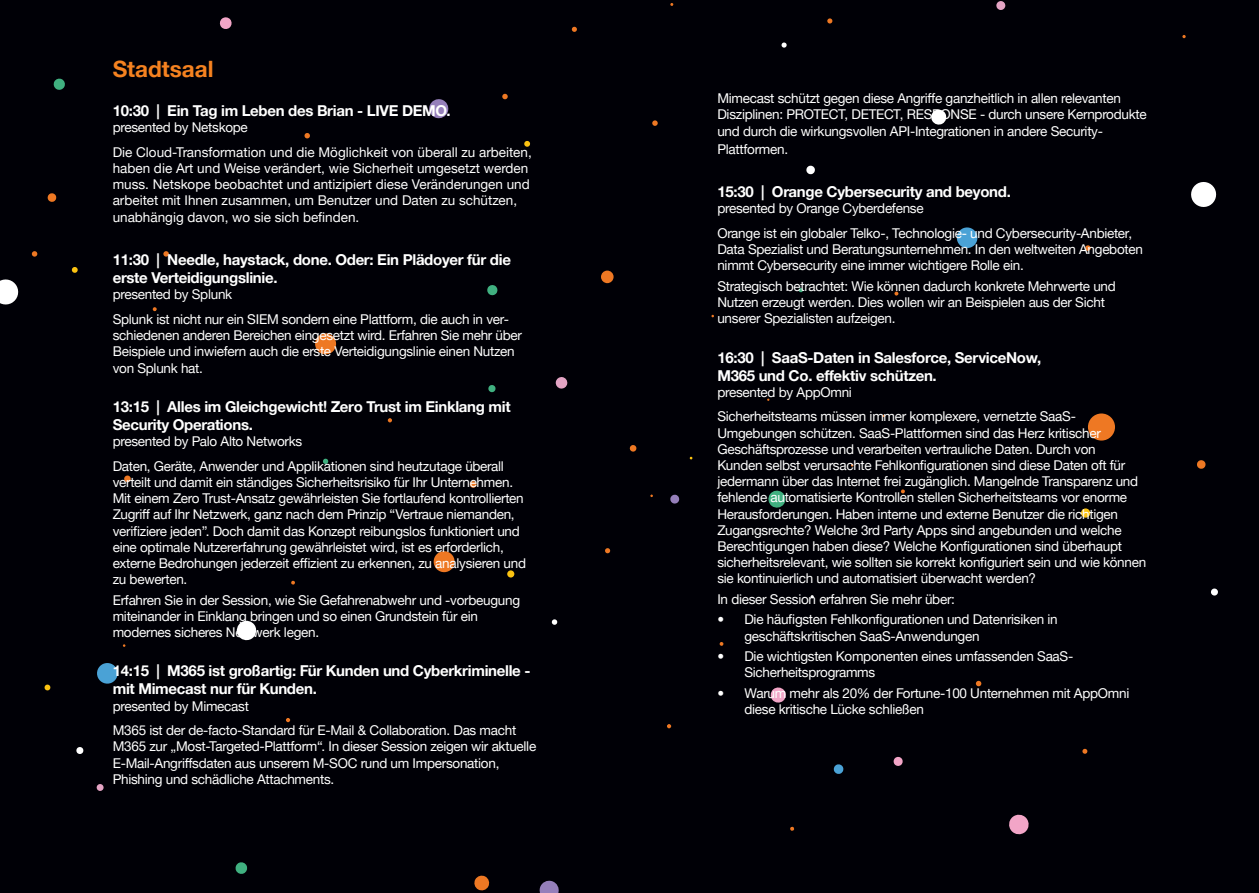
<style>
.page{position:relative;width:1259px;height:893px;background:#000006}
.page>*{position:absolute;margin:0;border:0;box-sizing:border-box;transform-origin:0 0}
.t1{font:700 22.5px "Helvetica Neue";color:#f58220}
.t2{font:700 15px/18px "Helvetica Neue";letter-spacing:-.02em;color:#fff}
.Aufzählung{font:13.5px/16.2px "Helvetica Neue";letter-spacing:-.02em;color:#fff}
.Aufzählung-2{font:13.5px/16.2px "Helvetica Neue";color:#fff}
.Presented_by{font:13.5px "Helvetica Neue";letter-spacing:-.02em;color:#fff}
</style>
<div class="page">
<svg style="left:97px;top:663px;width:21px;height:21px"></svg>
<svg style="left:32px;top:251px;width:5px;height:6px"></svg>
<svg style="left:304px;top:133px;width:6px;height:6px"></svg>
<div style="left:1081px;top:508px;width:9px;height:10px;background:#fbc211;border-radius:50%"></div>
<svg style="left:44px;top:684px;width:7px;height:7px"></svg>
<svg style="left:0;top:279px;width:19px;height:26px"></svg>
<svg style="left:53px;top:78px;width:12px;height:12px"></svg>
<svg style="left:163px;top:251px;width:6px;height:6px"></svg>
<svg style="left:71px;top:267px;width:7px;height:6px"></svg>
<svg style="left:1197px;top:460px;width:9px;height:9px"></svg>
<svg style="left:235px;top:862px;width:13px;height:12px"></svg>
<svg style="left:47px;top:193px;width:10px;height:9px"></svg>
<svg style="left:219px;top:17px;width:13px;height:12px"></svg>
<div style="left:1087px;top:413px;width:28px;height:28px;background:#ee7823;border-radius:50%"></div>
<svg style="left:76px;top:747px;width:8px;height:7px"></svg>
<svg style="left:956px;top:227px;width:22px;height:21px"></svg>
<svg style="left:1211px;top:588px;width:7px;height:8px"></svg>
<svg style="left:976px;top:681px;width:5px;height:5px"></svg>
<svg style="left:539px;top:880px;width:20px;height:13px"></svg>
<svg style="left:806px;top:165px;width:9px;height:10px"></svg>
<svg style="left:652px;top:120px;width:6px;height:6px"></svg>
<svg style="left:474px;top:875px;width:16px;height:16px"></svg>
<svg style="left:1191px;top:182px;width:26px;height:25px"></svg>
<svg style="left:429px;top:99px;width:20px;height:20px"></svg>
<svg style="left:524px;top:141px;width:6px;height:6px"></svg>
<svg style="left:502px;top:94px;width:6px;height:5px"></svg>
<svg style="left:1009px;top:814px;width:20px;height:21px"></svg>
<svg style="left:1082px;top:748px;width:5px;height:6px"></svg>
<svg style="left:781px;top:42px;width:6px;height:6px"></svg>
<svg style="left:790px;top:826px;width:4px;height:5px"></svg>
<svg style="left:931px;top:109px;width:16px;height:16px"></svg>
<div style="left:996px;top:1px;width:9px;height:9px;background:#e4a4c4;border-radius:50%"></div>
<svg style="left:827px;top:18px;width:5px;height:6px"></svg>
<svg style="left:571px;top:27px;width:6px;height:5px"></svg>
<svg style="left:1085px;top:245px;width:5px;height:6px"></svg>
<div style="left:507px;top:570px;width:7px;height:8px;background:#fbc211;border-radius:50%"></div>
<svg style="left:469px;top:481px;width:8px;height:7px"></svg>
<div style="left:433px;top:551px;width:22px;height:21px;background:#ee7823;border-radius:50%"></div>
<svg style="left:551px;top:619px;width:6px;height:6px"></svg>
<svg style="left:667px;top:724px;width:4px;height:4px"></svg>
<svg style="left:488px;top:385px;width:8px;height:8px"></svg>
<svg style="left:605px;top:548px;width:5px;height:6px"></svg>
<svg style="left:236px;top:620px;width:21px;height:21px"></svg>
<svg style="left:770px;top:687px;width:16px;height:16px"></svg>
<svg style="left:388px;top:418px;width:4px;height:4px"></svg>
<svg style="left:719px;top:642px;width:4px;height:4px"></svg>
<svg style="left:323px;top:458px;width:6px;height:6px"></svg>
<svg style="left:291px;top:580px;width:4px;height:5px"></svg>
<svg style="left:555px;top:377px;width:13px;height:12px"></svg>
<div style="left:124px;top:475px;width:7px;height:7px;background:#ee7823;border-radius:50%"></div>
<svg style="left:629px;top:445px;width:8px;height:7px"></svg>
<svg style="left:768px;top:490px;width:18px;height:18px"></svg>
<div style="left:315px;top:333px;width:21px;height:21px;background:#ee7823;border-radius:50%"></div>
<svg style="left:833px;top:764px;width:11px;height:10px"></svg>
<svg style="left:810px;top:595px;width:4px;height:4px"></svg>
<svg style="left:798px;top:288px;width:5px;height:5px"></svg>
<svg style="left:670px;top:494px;width:9px;height:10px"></svg>
<svg style="left:893px;top:756px;width:10px;height:10px"></svg>
<div style="left:96px;top:784px;width:8px;height:7px;background:#e4a4c4;border-radius:50%"></div>
<svg style="left:894px;top:291px;width:4px;height:5px"></svg>
<svg style="left:152px;top:307px;width:5px;height:4px"></svg>
<svg style="left:487px;top:285px;width:11px;height:11px"></svg>
<div style="left:601px;top:270px;width:12px;height:13px;background:#ee7823;border-radius:50%"></div>
<svg style="left:900px;top:489px;width:5px;height:5px"></svg>
<svg style="left:286px;top:718px;width:4px;height:4px"></svg>
<h1 class="t1" style="left:113px;top:55px;width:102px">Stadtsaal</h1>
<p class="t2" style="left:113px;top:101px;width:339px">10:30 | Ein Tag im Leben des Brian - LIVE DEMO.</p>
<p class="Presented_by" style="left:113px;top:119px;width:137px">presented by Netskope</p>
<p class="Aufzählung-2" style="left:113px;top:144px;width:420px">Die Cloud-Transformation und die Möglichkeit von überall zu arbeiten, haben die Art und Weise verändert, wie Sicherheit umgesetzt werden muss. Netskope beobachtet und antizipiert diese Veränderungen und arbeitet mit Ihnen zusammen, um Benutzer und Daten zu schützen, unabhängig davon, wo sie sich befinden.</p>
<p class="t2" style="left:113px;top:251px;width:400px">11:30 | Needle, haystack, done. Oder: Ein Plädoyer für die erste Verteidigungslinie.</p>
<p class="Presented_by" style="left:113px;top:286px;width:121px">presented by Splunk</p>
<p class="Aufzählung" style="left:113px;top:311px;width:411px">Splunk ist nicht nur ein SIEM sondern eine Plattform, die auch in ver&shy;schiedenen anderen Bereichen eingesetzt wird. Erfahren Sie mehr über Beispiele und inwiefern auch die erste Verteidigungslinie einen Nutzen von Splunk hat.</p>
<p class="t2" style="left:113px;top:397px;width:399px">13:15 | Alles im Gleichgewicht! Zero Trust im Einklang mit<br>Security Operations.</p>
<p class="Aufzählung" style="left:113px;top:433px;width:191px">presented by Palo Alto Networks</p>
<p class="Aufzählung" style="left:113px;top:458px;width:415px">Daten, Geräte, Anwender und Applikationen sind heutzutage überall verteilt und damit ein ständiges Sicherheitsrisiko für Ihr Unternehmen.<br>Mit einem Zero Trust-Ansatz gewährleisten Sie fortlaufend kontrollierten Zugriff auf Ihr Netzwerk, ganz nach dem Prinzip “Vertraue niemanden, verifiziere jeden”. Doch damit das Konzept reibungslos funktioniert und eine optimale Nutzererfahrung gewährleistet wird, ist es erforderlich, externe Bedrohungen jederzeit effizient zu erkennen, zu analysieren und zu bewerten.</p>
<p class="Aufzählung" style="left:113px;top:592px;width:409px">Erfahren Sie in der Session, wie Sie Gefahrenabwehr und -vorbeugung miteinander in Einklang bringen und so einen Grundstein für ein modernes sicheres Netzwerk legen.</p>
<p class="t2" style="left:113px;top:662px;width:419px">14:15 | M365 ist großartig: Für Kunden und Cyberkriminelle - mit Mimecast nur für Kunden.</p>
<p class="Presented_by" style="left:113px;top:697px;width:138px">presented by Mimecast</p>
<p class="Aufzählung" style="left:113px;top:722px;width:425px">M365 ist der de-facto-Standard für E-Mail &amp; Collaboration. Das macht M365 zur „Most-Targeted-Plattform“. In dieser Session zeigen wir aktuelle E-Mail-Angriffsdaten aus unserem M-SOC rund um Impersonation, Phishing und schädliche Attachments.</p>
<p class="Aufzählung" style="left:717px;top:90px;width:431px">Mimecast schützt gegen diese Angriffe ganzheitlich in allen relevanten<br>Disziplinen: PROTECT, DETECT, RESPONSE - durch unsere Kernprodukte und durch die wirkungsvollen API-Integrationen in andere Security-</p>
<p class="Aufzählung" style="left:717px;top:141px;width:72px">Plattformen.</p>
<p class="t2" style="left:717px;top:183px;width:295px">15:30 | Orange Cybersecurity and beyond.</p>
<p class="Presented_by" style="left:717px;top:200px;width:208px">presented by Orange Cyberdefense</p>
<p class="Aufzählung" style="left:717px;top:225px;width:427px">Orange ist ein globaler Telko-, Technologie- und Cybersecurity-Anbieter,<br>Data Spezialist und Beratungsunternehmen. In den weltweiten Angeboten nimmt Cybersecurity eine immer wichtigere Rolle ein.</p>
<p class="Aufzählung" style="left:717px;top:278px;width:400px">Strategisch betrachtet: Wie können dadurch konkrete Mehrwerte und<br>Nutzen erzeugt werden. Dies wollen wir an Beispielen aus der Sicht unserer Spezialisten aufzeigen.</p>
<p class="t2" style="left:717px;top:348px;width:325px">16:30 | SaaS-Daten in Salesforce, ServiceNow,<br>M365 und Co. effektiv schützen.</p>
<p class="Presented_by" style="left:717px;top:384px;width:136px">presented by AppOmni</p>
<p class="Aufzählung" style="left:717px;top:408px;width:430px">Sicherheitsteams müssen immer komplexere, vernetzte SaaS-Umgebungen schützen. SaaS-Plattformen sind das Herz kritischer Geschäftsprozesse und verarbeiten vertrauliche Daten. Durch von<br>Kunden selbst verursachte Fehlkonfigurationen sind diese Daten oft für jedermann über das Internet frei zugänglich. Mangelnde Transparenz und fehlende automatisierte Kontrollen stellen Sicherheitsteams vor enorme Herausforderungen. Haben interne und externe Benutzer die richtigen Zugangsrechte? Welche 3rd Party Apps sind angebunden und welche Berechtigungen haben diese? Welche Konfigurationen sind überhaupt sicherheitsrelevant, wie sollten sie korrekt konfiguriert sein und wie können sie kontinuierlich und automatisiert überwacht werden?</p>
<p class="Aufzählung" style="left:717px;top:591px;width:239px">In dieser Session erfahren Sie mehr über:</p>
<p class="Aufzählung" style="left:744px;top:611px;width:315px;text-indent:-27px">• Die häufigsten Fehlkonfigurationen und Datenrisiken in geschäftskritischen SaaS-Anwendungen</p>
<p class="Aufzählung" style="left:744px;top:648px;width:330px;text-indent:-27px">• Die wichtigsten Komponenten eines umfassenden SaaS-<br>Sicherheitsprogramms</p>
<p class="Aufzählung" style="left:744px;top:685px;width:386px;text-indent:-27px">• Warum mehr als 20% der Fortune-100 Unternehmen mit AppOmni diese kritische Lücke schließen</p>
</div>
